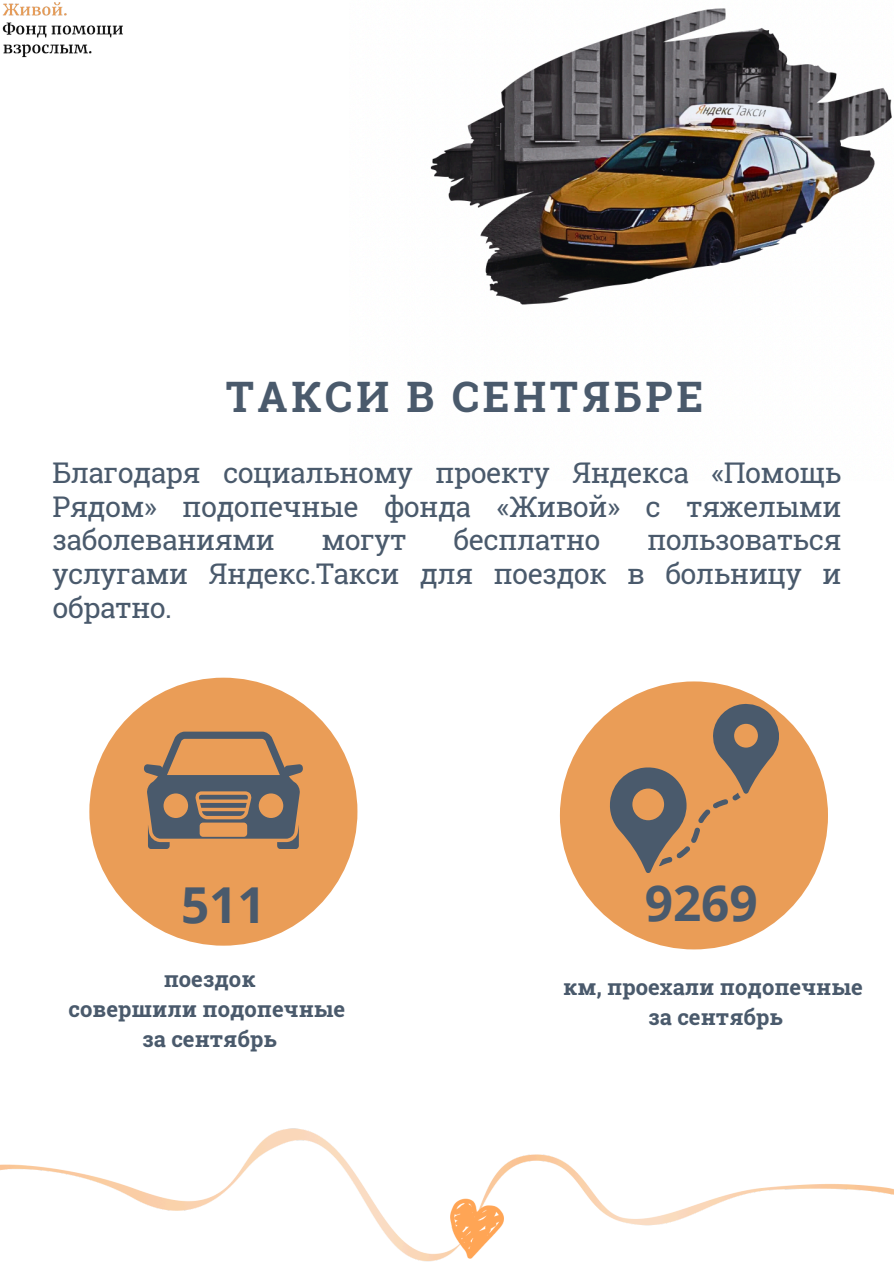
<style>
.page{position:relative;width:894px;height:1264px;background:#fff}
.page>*{position:absolute;margin:0;border:0;box-sizing:border-box;transform-origin:0 0}
.t1{font:700 49.5px "Open Sans";color:#4a5a6c}
.t2{font:700 42px "Roboto Slab";letter-spacing:.09em;color:#4a5a6c}
.t3{font:28.5px/33.8px "Roboto Slab";letter-spacing:-.02em;color:#4a5a6c;text-align:justify}
.t4{font:700 22.05px "Roboto Slab";color:#4a5a6c}
</style>
<div class="page">
<img style="left:2px;top:2px;width:121px;height:56px">
<img style="left:430px;top:8px;width:462px;height:297px">
<div style="left:89px;top:677px;width:268px;height:268px;background:#ea9d57;border-radius:50%"></div>
<div style="left:559px;top:681px;width:268px;height:268px;background:#ea9d57;border-radius:50%"></div>
<svg style="left:144px;top:731px;width:159px;height:117px"></svg>
<img style="left:0;top:1128px;width:893px;height:134px">
<svg style="left:608px;top:703px;width:170px;height:170px"></svg>
<p class="t2" style="left:226px;top:368px;width:479px">ТАКСИ В СЕНТЯБРЕ</p>
<p class="t3" style="left:53px;top:455px;width:790px">Благодаря социальному проекту Яндекса «Помощь Рядом» подопечные фонда «Живой» с тяжелыми заболеваниями</p>
<p class="t3" style="left:321px;top:522px;width:87px">могут</p>
<p class="t3" style="left:453px;top:522px;width:149px">бесплатно</p>
<p class="t3" style="left:53px;top:522px;width:790px;text-indent:594px">пользоваться услугами Яндекс.Такси для поездок в больницу и обратно.</p>
<h2 class="t1" style="left:181px;top:870px;width:86px">511</h2>
<h3 class="t1" style="left:644px;top:868px;width:114px">9269</h3>
<p class="t4" style="left:164px;top:963px;width:93px">поездок</p>
<h1 class="t4" style="left:69px;top:993px;width:278px">совершили подопечные</h1>
<p class="t4" style="left:142px;top:1024px;width:136px">за сентябрь</p>
<p class="t4" style="left:563px;top:971px;width:301px">км, проехали подопечные</p>
<p class="t4" style="left:648px;top:1001px;width:136px">за сентябрь</p>
</div>
